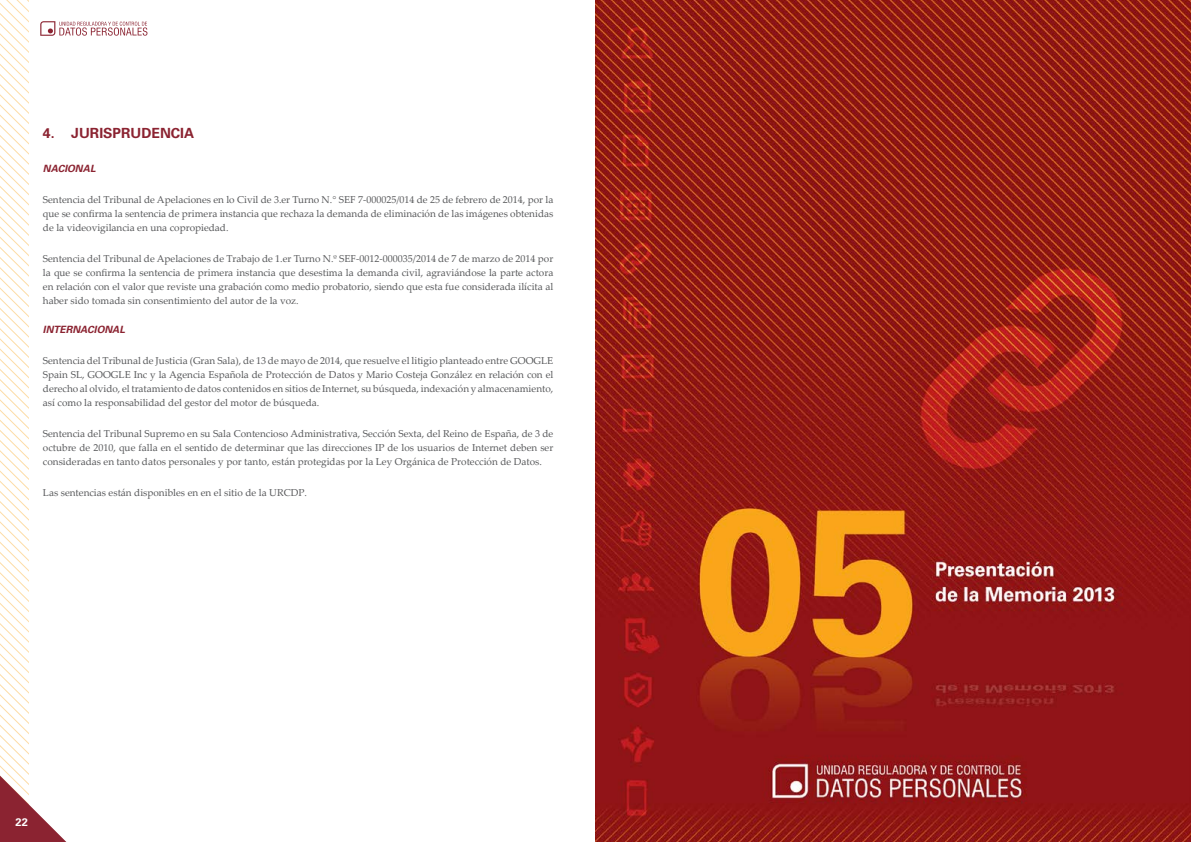
<style>
.page{position:relative;width:1191px;height:842px;background:#fff}
.page>*{position:absolute;margin:0;border:0;box-sizing:border-box;transform-origin:0 0}
.t1{font:700 14px "Univers LT Std";color:#8b2331}
.t2{font:700 11px "Univers LT Std";color:#fff}
.t3{font:10px/14px "Palatino Linotype";color:#58595b;text-align:justify}
.t4{font:italic 700 10px "Univers LT Std";color:#8b2331}
</style>
<div class="page">
<svg style="left:0;top:0;width:147px;height:842px"></svg>
<img style="left:595px;top:0;width:596px;height:842px">
<h1 class="t1" style="left:43px;top:125px;width:153px">4. JURISPRUDENCIA</h1>
<p class="t4" style="left:43px;top:163px;width:54px">NACIONAL</p>
<p class="t3" style="left:43px;top:193px;width:512px">Sentencia del Tribunal de Apelaciones en lo Civil de 3.er Turno N.° SEF 7-000025/014 de 25 de febrero de 2014, por la que se confirma la sentencia de primera instancia que rechaza la demanda de eliminación de las imágenes obtenidas de la videovigilancia en una copropiedad.</p>
<p class="t3" style="left:43px;top:252px;width:512px">Sentencia del Tribunal de Apelaciones de Trabajo de 1.er Turno N.º SEF-0012-000035/2014 de 7 de marzo de 2014 por la que se confirma la sentencia de primera instancia que desestima la demanda civil, agraviándose la parte actora en relación con el valor que reviste una grabación como medio probatorio, siendo que esta fue considerada ilícita al haber sido tomada sin consentimiento del autor de la voz.</p>
<p class="t4" style="left:43px;top:324px;width:84px">INTERNACIONAL</p>
<p class="t3" style="left:43px;top:354px;width:512px">Sentencia del Tribunal de Justicia (Gran Sala), de 13 de mayo de 2014, que resuelve el litigio planteado entre GOOGLE Spain SL, GOOGLE Inc y la Agencia Española de Protección de Datos y Mario Costeja González en relación con el derecho al olvido, el tratamiento de datos contenidos en sitios de Internet, su búsqueda, indexación y almacenamiento, así como la responsabilidad del gestor del motor de búsqueda.</p>
<p class="t3" style="left:43px;top:427px;width:512px">Sentencia del Tribunal Supremo en su Sala Contencioso Administrativa, Sección Sexta, del Reino de España, de 3 de octubre de 2010, que falla en el sentido de determinar que las direcciones IP de los usuarios de Internet deben ser consideradas en tanto datos personales y por tanto, están protegidas por la Ley Orgánica de Protección de Datos.</p>
<p class="t3" style="left:43px;top:486px;width:266px">Las sentencias están disponibles en en el sitio de la URCDP.</p>
<p class="t2" style="left:16px;top:816px;width:14px">22</p>
</div>
